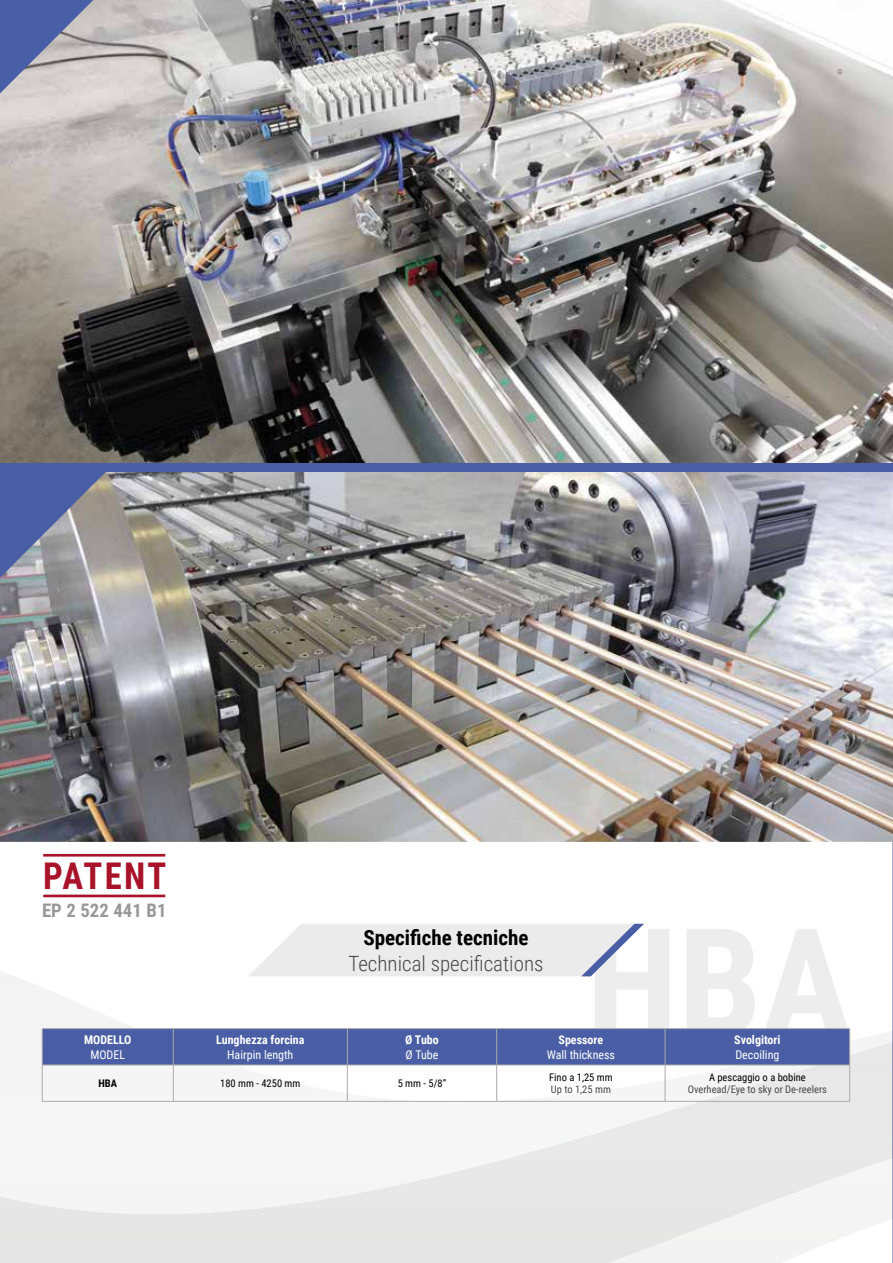
<style>
.page{position:relative;width:893px;height:1263px;background:#fff}
.page>*{position:absolute;margin:0;border:0;box-sizing:border-box;transform-origin:0 0}
.t1{font:700 36.75px "Roboto Condensed";letter-spacing:.055em;color:#a9132a;scale:.94 1}
.t2{font:300 21px "Roboto Condensed";color:#484848}
.t3{font:700 21px "Roboto Condensed";color:#000}
.t4{font:700 18.75px "Roboto Condensed";letter-spacing:.005em;color:#989898}
.t5{font:700 12px "Roboto Condensed";color:#fff}
.t6{font:12px "Roboto Condensed";color:#fff}
.t7{font:10.5px "Roboto Condensed";color:#000}
.t8{font:10.5px "Roboto Condensed";color:#484848}
.t9{font:700 10.5px "Roboto Condensed";color:#000}
</style>
<div class="page">
<img style="left:0;top:0;width:893px;height:1263px">
<h1 class="t1" style="left:43px;top:850px;width:132px">PATENT</h1>
<h3 class="t4" style="left:42px;top:897px;width:126px">EP 2 522 441 B1</h3>
<p class="t5" style="left:84px;top:1031px;width:49px">MODELLO</p>
<p class="t6" style="left:90px;top:1046px;width:36px">MODEL</p>
<p class="t5" style="left:216px;top:1031px;width:90px">Lunghezza forcina</p>
<p class="t6" style="left:227px;top:1046px;width:68px">Hairpin length</p>
<h2 class="t3" style="left:363px;top:923px;width:166px">Specifiche tecniche</h2>
<h2 class="t2" style="left:348px;top:948px;width:197px">Technical specifications</h2>
<p class="t5" style="left:405px;top:1031px;width:35px">Ø Tubo</p>
<p class="t6" style="left:406px;top:1046px;width:34px">Ø Tube</p>
<p class="t5" style="left:559px;top:1031px;width:46px">Spessore</p>
<p class="t6" style="left:547px;top:1046px;width:70px">Wall thickness</p>
<p class="t9" style="left:98px;top:1076px;width:20px">HBA</p>
<p class="t7" style="left:220px;top:1076px;width:82px">180 mm - 4250 mm</p>
<p class="t7" style="left:398px;top:1076px;width:50px">5 mm - 5/8”</p>
<p class="t7" style="left:549px;top:1070px;width:65px">Fino a 1,25 mm</p>
<p class="t8" style="left:551px;top:1082px;width:61px">Up to 1,25 mm</p>
<p class="t5" style="left:734px;top:1031px;width:48px">Svolgitori</p>
<p class="t6" style="left:735px;top:1046px;width:46px">Decoiling</p>
<p class="t7" style="left:709px;top:1070px;width:98px">A pescaggio o a bobine</p>
<p class="t8" style="left:688px;top:1082px;width:141px">Overhead/Eye to sky or De-reelers</p>
</div>
